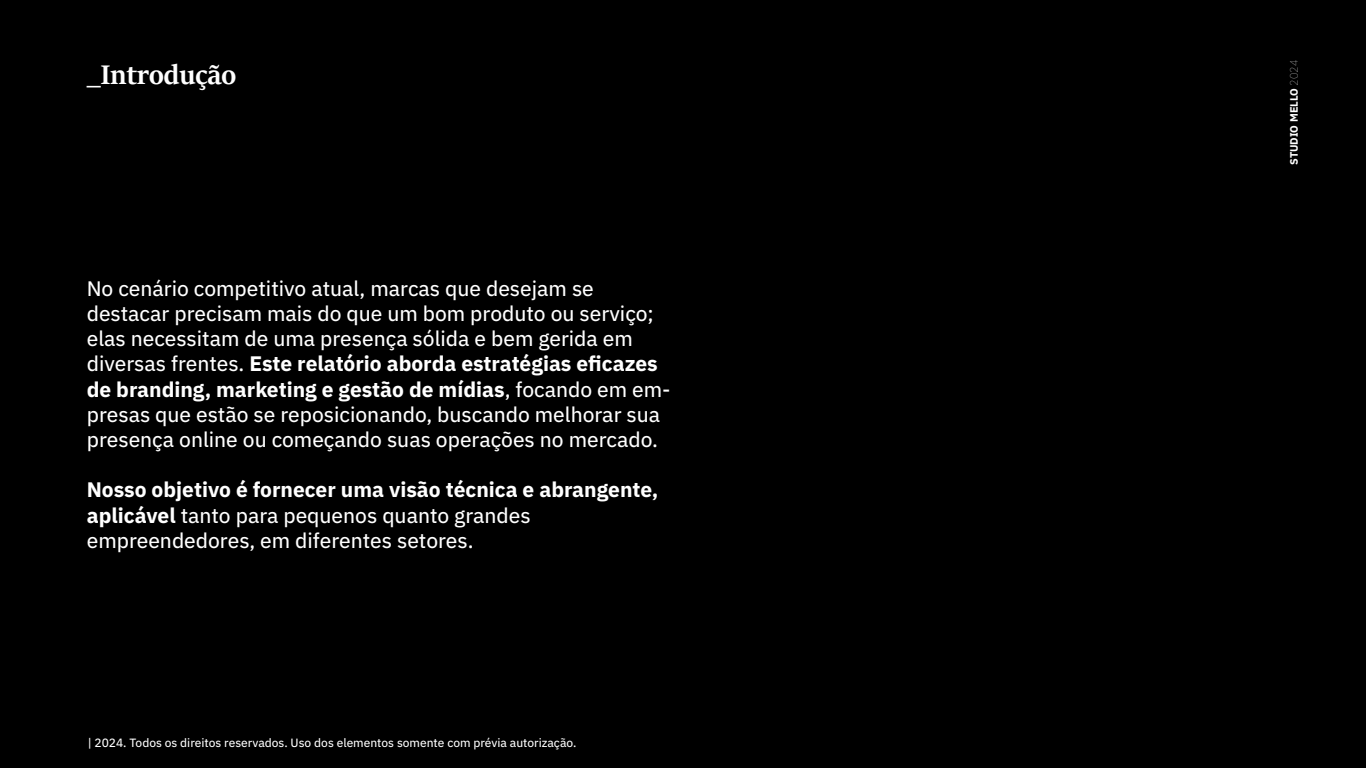
<style>
.page{position:relative;width:1366px;height:768px;background:#000}
.page>*{position:absolute;margin:0;border:0;box-sizing:border-box;transform-origin:0 0}
.t1{font:700 30.4px "Sitka Banner";color:#fff}
.t2{font:21px/25.2px "IBM Plex Sans Text";color:#fff}
.t3{font:700 21px/25.2px "IBM Plex Sans";color:#fff}
.t4{font:12px "IBM Plex Sans Text";color:#fff}
.t5{font:700 10.8px "IBM Plex Sans";color:#fff}
.s1{font-family:"IBM Plex Sans Text";font-weight:400}
.s2{font-family:"IBM Plex Sans";font-weight:700}
.s3{font-weight:100}
</style>
<div class="page">
<h1 class="t1" style="left:87px;top:53px;width:151px">_Introdução</h1>
<p class="t2" style="left:87px;top:274px;width:569px">No cenário competitivo atual, marcas que desejam se destacar precisam mais do que um bom produto ou serviço; elas necessitam de uma presença sólida e bem gerida em</p>
<p class="t3" style="left:87px;top:350px;width:585px"><span class="s1">diversas frentes.</span> Este relatório aborda estratégias eficazes de branding, marketing e gestão de mídias<span class="s1">, focando em em-</span></p>
<p class="t2" style="left:87px;top:400px;width:575px">presas que estão se reposicionando, buscando melhorar sua presença online ou começando suas operações no mercado.</p>
<p class="t3" style="left:87px;top:476px;width:573px">Nosso objetivo é fornecer uma visão técnica e abrangente,</p>
<p class="t2" style="left:87px;top:501px;width:446px"><span class="s2">aplicável</span> tanto para pequenos quanto grandes empreendedores, em diferentes setores.</p>
<p class="t4" style="left:88px;top:733px;width:490px">| 2024. Todos os direitos reservados. Uso dos elementos somente com prévia autorização.</p>
<p class="t5" style="left:1285px;top:165px;width:106px;rotate:-90deg">STUDIO MELLO <span class="s3">2024</span></p>
</div>
